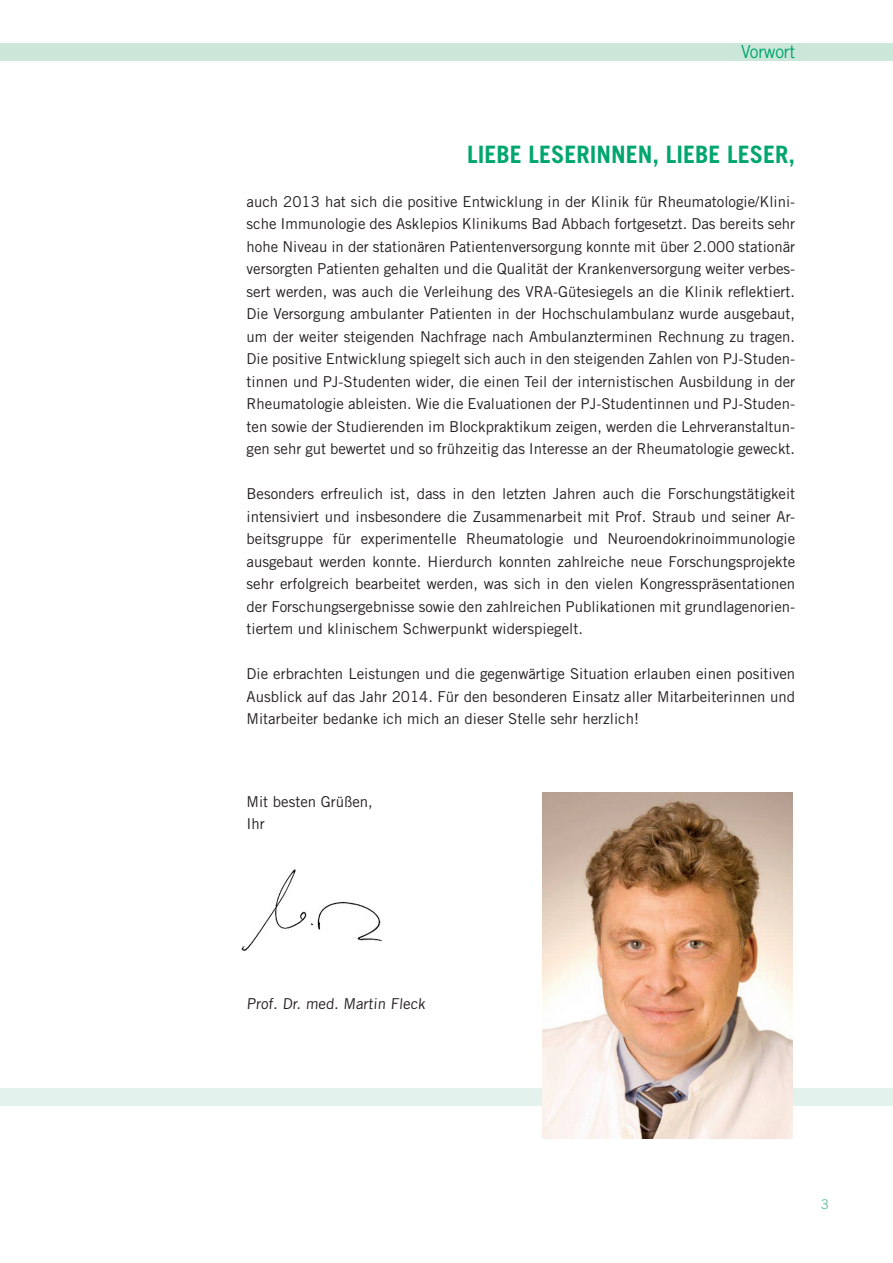
<style>
.page{position:relative;width:893px;height:1263px;background:#fff}
.page>*{position:absolute;margin:0;border:0;box-sizing:border-box;transform-origin:0 0}
.t1{font:700 24px "Trade Gothic LT Std";color:#00a66e}
.t2{font:18px "Trade Gothic LT Std";letter-spacing:-.015em;color:#00a66e}
.t3{font:15px/22.5px "Trade Gothic LT Std";color:#231f20;text-align:justify}
.t4{font:13.5px "Trade Gothic LT Std";color:#60c2a0}
</style>
<div class="page">
<div style="left:0;top:44px;width:893px;height:17px;background:#cbe7da"></div>
<div style="left:0;top:1089px;width:893px;height:17px;background:#e3f2ec"></div>
<img style="left:542px;top:792px;width:250px;height:346px">
<img style="left:241px;top:869px;width:141px;height:82px">
<p class="t2" style="left:741px;top:41px;width:56px">Vorwort</p>
<h1 class="t1" style="left:467px;top:139px;width:330px">LIEBE LESERINNEN, LIEBE LESER,</h1>
<p class="t3" style="left:247px;top:190px;width:550px">auch 2013 hat sich die positive Entwicklung in der Klinik für Rheumatologie/Klini&shy;sche Immunologie des Asklepios Klinikums Bad Abbach fortgesetzt. Das bereits sehr hohe Niveau in der stationären Patientenversorgung konnte mit über 2.000 stationär versorgten Patienten gehalten und die Qualität der Krankenversorgung weiter verbes&shy;sert werden, was auch die Verleihung des VRA-Gütesiegels an die Klinik reflektiert.<br>Die Versorgung ambulanter Patienten in der Hochschulambulanz wurde ausgebaut, um der weiter steigenden Nachfrage nach Ambulanzterminen Rechnung zu tragen.<br>Die positive Entwicklung spiegelt sich auch in den steigenden Zahlen von PJ-Studen&shy;tinnen und PJ-Studenten wider, die einen Teil der internistischen Ausbildung in der Rheumatologie ableisten. Wie die Evaluationen der PJ-Studentinnen und PJ-Studen&shy;ten sowie der Studierenden im Blockpraktikum zeigen, werden die Lehrveranstaltun&shy;gen sehr gut bewertet und so frühzeitig das Interesse an der Rheumatologie geweckt.</p>
<p class="t3" style="left:247px;top:482px;width:550px">Besonders erfreulich ist, dass in den letzten Jahren auch die Forschungstätigkeit intensiviert und insbesondere die Zusammenarbeit mit Prof. Straub und seiner Ar&shy;beitsgruppe für experimentelle Rheumatologie und Neuroendokrinoimmunologie ausgebaut werden konnte. Hierdurch konnten zahlreiche neue Forschungsprojekte sehr erfolgreich bearbeitet werden, was sich in den vielen Kongresspräsentationen der Forschungsergebnisse sowie den zahlreichen Publikationen mit grundlagenorien&shy;tiertem und klinischem Schwerpunkt widerspiegelt.</p>
<p class="t3" style="left:247px;top:662px;width:550px">Die erbrachten Leistungen und die gegenwärtige Situation erlauben einen positiven Ausblick auf das Jahr 2014. Für den besonderen Einsatz aller Mitarbeiterinnen und Mitarbeiter bedanke ich mich an dieser Stelle sehr herzlich!</p>
<p class="t3" style="left:247px;top:790px;width:128px">Mit besten Grüßen,<br>Ihr</p>
<p class="t3" style="left:247px;top:992px;width:182px">Prof. Dr. med. Martin Fleck</p>
<p class="t4" style="left:821px;top:1196px;width:10px">3</p>
</div>
